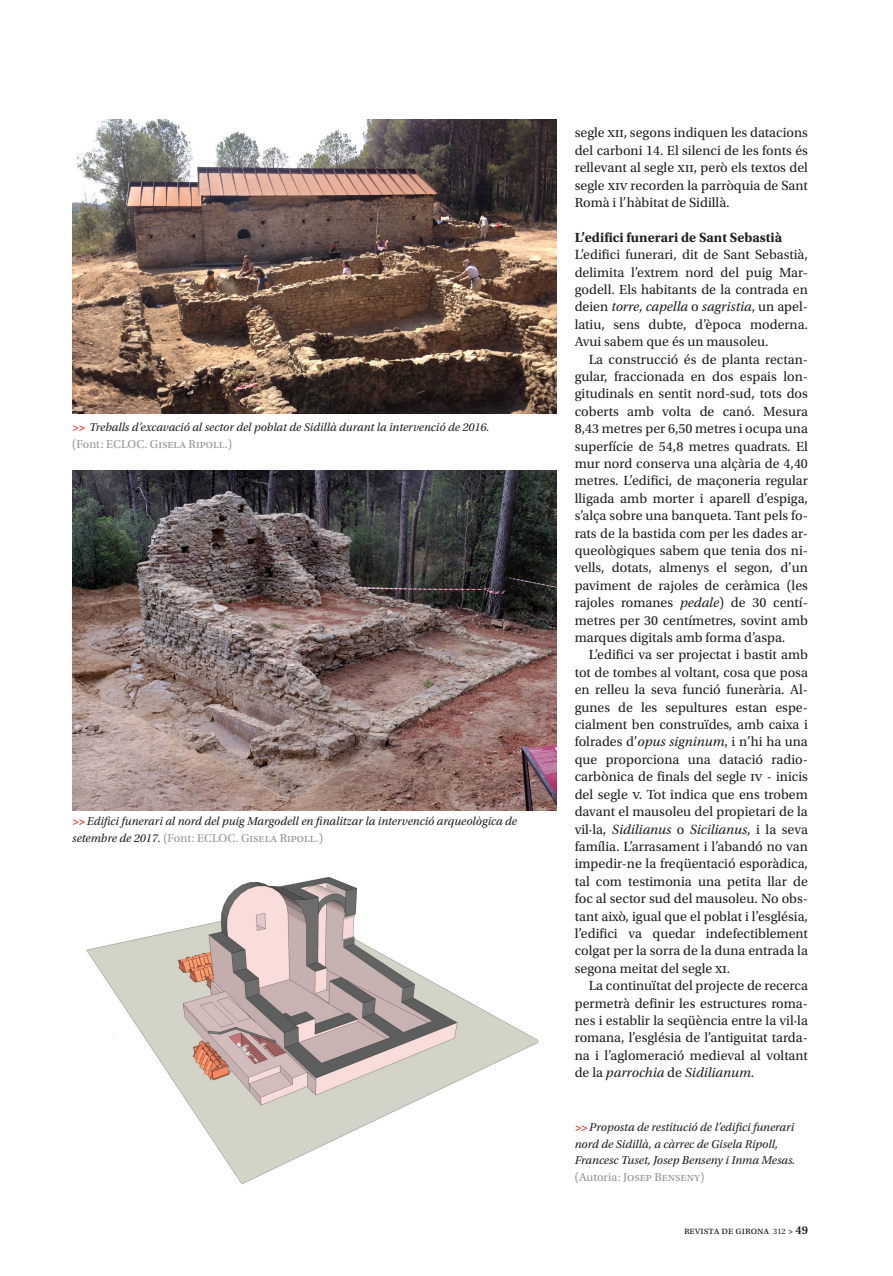
<style>
.page{position:relative;width:893px;height:1276px;background:#fff}
.page>*{position:absolute;margin:0;border:0;box-sizing:border-box;transform-origin:0 0}
.BASIC__Utopia{font:13.95px/17.4px "Utopia Std";color:#231f20;text-align:justify}
.BASIC__Utopia-2{font:700 13.95px "Utopia Std";color:#231f20}
.PEUS_DE_FOTO{font:italic 12px/16.8px "Utopia Std";color:#231f20}
.PEUS_DE_FOTO-2{font:12px "Utopia Std";color:#939598}
.t1{font:10.5px "Utopia Std";color:#231f20}
.s1{color:#f00}
.s2{font-style:normal;color:#939598}
.s3{font-style:italic}
.s4{font-size:8.25px}
.s5{font-weight:600;font-size:9px}
.s6{font-weight:600;font-size:12px}
</style>
<div class="page">
<img style="left:72px;top:119px;width:485px;height:295px">
<img style="left:72px;top:471px;width:485px;height:339px">
<img style="left:86px;top:876px;width:453px;height:309px">
<p class="PEUS_DE_FOTO" style="left:72px;top:419px;width:419px"><span class="s1">&gt;&gt;</span> Treballs d’excavació al sector del poblat de Sidillà durant la intervenció de 2016.</p>
<p class="PEUS_DE_FOTO-2" style="left:72px;top:437px;width:161px">(Font: ECLOC. Gisela Ripoll.)</p>
<p class="PEUS_DE_FOTO" style="left:72px;top:813px;width:446px"><span class="s1">&gt;&gt;</span> Edifici funerari al nord del puig Margodell en finalitzar la intervenció arqueològica de setembre de 2017. <span class="s2">(Font: ECLOC. Gisela Ripoll.)</span></p>
<p class="BASIC__Utopia" style="left:575px;top:124px;width:235px">segle xii, segons indiquen les datacions del carboni 14. El silenci de les fonts és rellevant al segle xii, però els textos del segle xiv recorden la parròquia de Sant Romà i l’hàbitat de Sidillà.</p>
<p class="BASIC__Utopia-2" style="left:575px;top:229px;width:209px">L’edifici funerari de Sant Sebastià</p>
<p class="BASIC__Utopia" style="left:575px;top:246px;width:235px;text-align:left">L’edifici funerari, dit de Sant Sebastià, delimita l’extrem nord del puig Mar&shy;godell. Els habitants de la contrada en deien <span class="s3">torre</span>, <span class="s3">capella</span> o <span class="s3">sagristia</span>, un apel· latiu, sens dubte, d’època moderna.<br>Avui sabem que és un mausoleu.</p>
<p class="BASIC__Utopia" style="left:575px;top:350px;width:235px;text-indent:14px">La construcció és de planta rectan&shy;gular, fraccionada en dos espais lon&shy;gitudinals en sentit nord-sud, tots dos coberts amb volta de canó. Mesura 8,43 metres per 6,50 metres i ocupa una superfície de 54,8 metres quadrats. El mur nord conserva una alçària de 4,40 metres. L’edifici, de maçoneria regular lligada amb morter i aparell d’espiga, s’alça sobre una banqueta. Tant pels fo&shy;rats de la bastida com per les dades ar&shy;queològiques sabem que tenia dos ni&shy;vells, dotats, almenys el segon, d’un paviment de rajoles de ceràmica (les rajoles romanes <span class="s3">pedale</span>) de 30 centí&shy;metres per 30 centímetres, sovint amb marques digitals amb forma d’aspa.</p>
<p class="BASIC__Utopia" style="left:575px;top:646px;width:235px;text-indent:14px">L’edifici va ser projectat i bastit amb tot de tombes al voltant, cosa que posa en relleu la seva funció funerària. Al&shy;gunes de les sepultures estan espe&shy;cialment ben construïdes, amb caixa i folrades d’<span class="s3">opus signinum</span>, i n’hi ha una que proporciona una datació radio&shy;carbònica de finals del segle iv - inicis del segle v. Tot indica que ens trobem davant el mausoleu del propietari de la vil·la, <span class="s3">Sidilianus</span> o <span class="s3">Sicilianus</span>, i la seva família. L’arrasament i l’abandó no van impedir-ne la freqüentació esporàdica, tal com testimonia una petita llar de foc al sector sud del mausoleu. No obs&shy;tant això, igual que el poblat i l’església, l’edifici va quedar indefectiblement colgat per la sorra de la duna entrada la segona meitat del segle xi.</p>
<p class="BASIC__Utopia" style="left:575px;top:977px;width:235px;text-indent:14px">La continuïtat del projecte de recerca permetrà definir les estructures roma&shy;nes i establir la seqüència entre la vil·la romana, l’església de l’antiguitat tarda&shy;na i l’aglomeració medieval al voltant de la <span class="s3">parrochia</span> de <span class="s3">Sidilianum</span>.</p>
<p class="PEUS_DE_FOTO" style="left:575px;top:1118px;width:222px"><span class="s1">&gt;&gt;</span> Proposta de restitució de l’edifici funerari nord de Sidillà, a càrrec de Gisela Ripoll, Francesc Tuset, Josep Benseny i Inma Mesas. <span class="s2">(Autoria: Josep Benseny)</span></p>
<p class="t1" style="left:684px;top:1224px;width:125px">revista de girona <span class="s4">312</span> <span class="s5">&gt;</span> <span class="s6">49</span></p>
</div>
